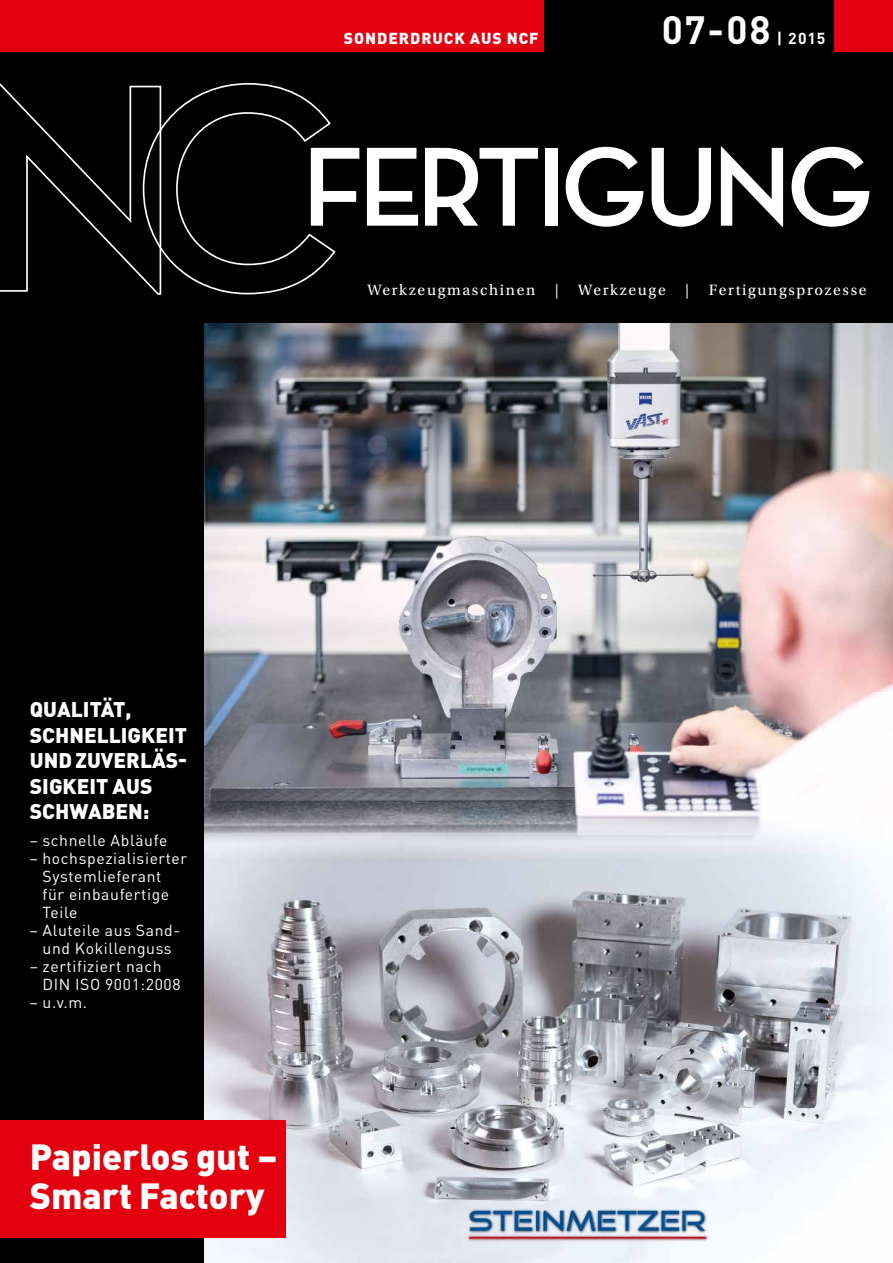
<style>
.page{position:relative;width:893px;height:1263px;background:#000}
.page>*{position:absolute;margin:0;border:0;box-sizing:border-box;transform-origin:0 0}
.t1{font:114.45px "Neutraface Display Bold Alt";letter-spacing:-.045em;color:#fff}
.t2{font:700 39px "DINOT";color:#fff}
.t3{font:900 36px/39px "DINOT";color:#fff}
.t4{font:900 21px/25.5px "DINOT";color:#fff}
.t5{font:15.75px/18px "DINOT";letter-spacing:.04em;color:#fff}
.t6{font:15.75px "Utopia Std";letter-spacing:.105em;color:#fff}
.t7{font:900 15.75px "DINOT";letter-spacing:.06em;color:#fff}
.t8{font:700 15.75px "DINOT";color:#fff}
</style>
<div class="page">
<svg style="left:0;top:83px;width:336px;height:212px"></svg>
<div style="left:0;top:0;width:544px;height:51px;background:#e3000f"></div>
<div style="left:833px;top:0;width:60px;height:51px;background:#e3000f"></div>
<img style="left:204px;top:323px;width:530px;height:485px">
<img style="left:734px;top:323px;width:159px;height:485px">
<img style="left:204px;top:808px;width:689px;height:455px">
<div style="left:0;top:1120px;width:286px;height:117px;background:#e3000f"></div>
<img style="left:467px;top:1208px;width:242px;height:33px">
<p class="t7" style="left:344px;top:28px;width:196px">SONDERDRUCK AUS NCF</p>
<h2 class="t2" style="left:662px;top:4px;width:111px">07-08</h2>
<p class="t8" style="left:777px;top:28px;width:50px">| 2015</p>
<h1 class="t1" style="left:302px;top:123px;width:573px">FERTIGUNG</h1>
<p class="t6" style="left:367px;top:281px;width:169px">Werkzeugmaschinen</p>
<p class="t6" style="left:555px;top:281px;width:5px">|</p>
<p class="t6" style="left:578px;top:281px;width:89px">Werkzeuge</p>
<p class="t6" style="left:685px;top:281px;width:5px">|</p>
<p class="t6" style="left:709px;top:281px;width:159px">Fertigungsprozesse</p>
<h3 class="t4" style="left:30px;top:696px;width:159px">QUALITÄT,<br>SCHNELLIGKEIT<br>UND ZUVERLÄS-<br>SIGKEIT AUS<br>SCHWABEN:</h3>
<p class="t5" style="left:30px;top:830px;width:139px">– schnelle Abläufe</p>
<p class="t5" style="left:43px;top:848px;width:146px;text-indent:-13px">– hochspezialisierter<br>Systemlieferant<br>für einbaufertige<br>Teile</p>
<p class="t5" style="left:30px;top:920px;width:152px;text-align:center">– Aluteile aus Sand&shy;und Kokillenguss</p>
<p class="t5" style="left:43px;top:956px;width:140px;text-indent:-13px">– zertifiziert nach<br>DIN ISO 9001:2008</p>
<p class="t5" style="left:30px;top:992px;width:59px">– u.v.m.</p>
<h3 class="t3" style="left:30px;top:1136px;width:249px">Papierlos gut –<br>Smart Factory</h3>
</div>
